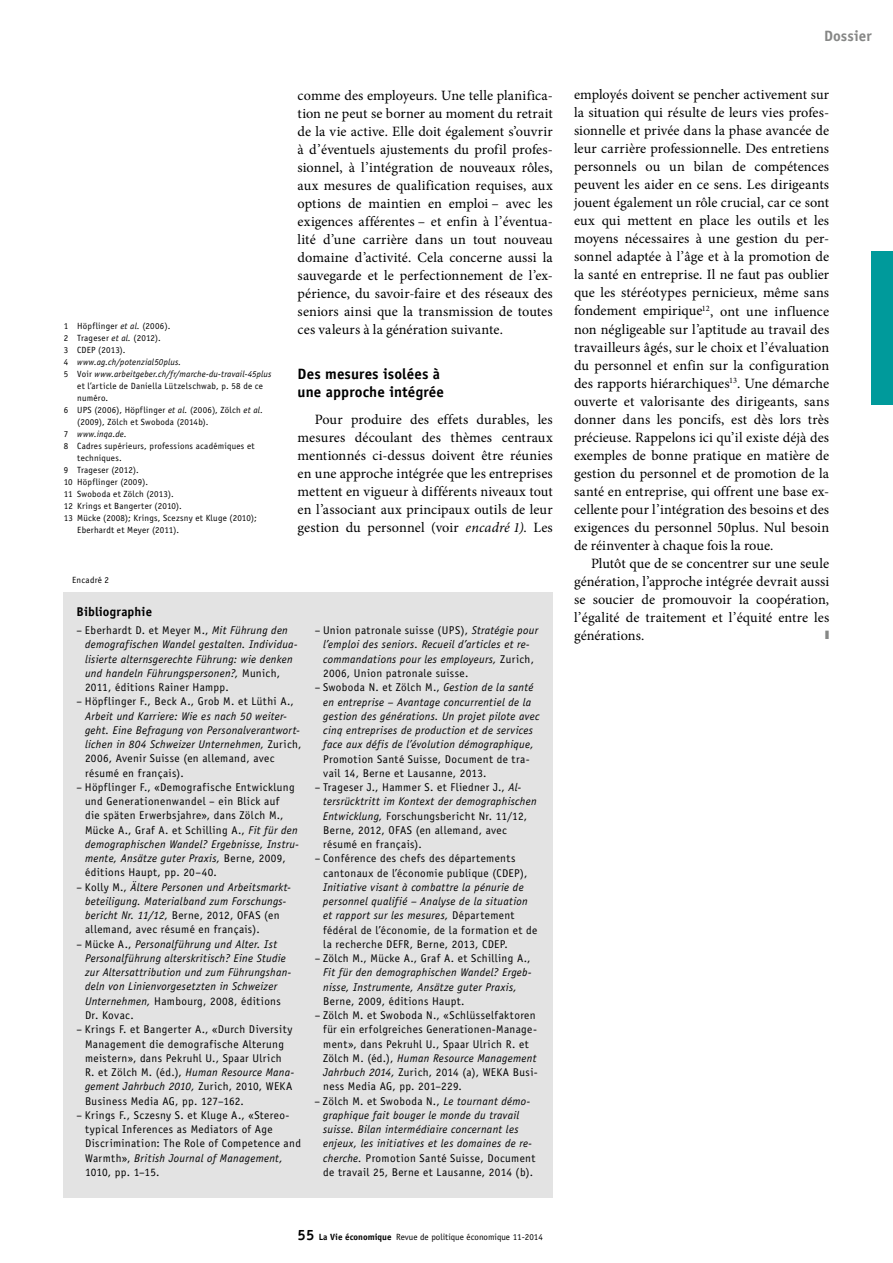
<style>
.page{position:relative;width:893px;height:1263px;background:#fff}
.page>*{position:absolute;margin:0;border:0;box-sizing:border-box;transform-origin:0 0}
.t1{font:700 15px/18px "Officina Sans Std";letter-spacing:.01em;color:#000}
.t2{font:700 15px "Officina Sans Std";letter-spacing:.01em;color:#868786}
.t3{font:14.25px/18px "Minion Pro";letter-spacing:.005em;color:#000;text-align:justify}
.t4{font:700 12.75px "Officina Sans Std";letter-spacing:.015em;color:#000}
.t5{font:12px "Mathematical Pi LT Std";color:#868786;scale:.4 1}
.t6{font:italic 11.25px/14.2px "Officina Sans Std";letter-spacing:.025em;color:#000}
.t7{font:11.25px/14.2px "Officina Sans Std";letter-spacing:.035em;color:#000}
.t8{font:9px "Officina Sans Std";letter-spacing:.025em;color:#000}
.t9{font:italic 9px "Officina Sans Std";letter-spacing:.02em;color:#000}
.t10{font:9px "Officina Sans Std";color:#000}
.s1{font-style:italic}
.s2{font-style:normal}
.s3{font-weight:700;font-size:15px}
.s4{font-weight:700}
</style>
<div class="page">
<div style="left:64px;top:592px;width:489px;height:605px;background:#e3e3e3"></div>
<div style="left:872px;top:252px;width:21px;height:153px;background:#009a9b"></div>
<p class="t8" style="left:64px;top:320px;width:108px">1 Höpflinger <span class="s1">et al.</span> (2006).</p>
<p class="t8" style="left:64px;top:332px;width:99px">2 Trageser <span class="s1">et al.</span> (2012).</p>
<p class="t8" style="left:64px;top:344px;width:63px">3 CDEP (2013).</p>
<p class="t9" style="left:64px;top:356px;width:119px"><span class="s2">4</span> www.ag.ch/potenzial50plus.</p>
<p class="t9" style="left:64px;top:368px;width:209px"><span class="s2">5 Voir</span> www.arbeitgeber.ch/fr/marche-du-travail-45plus</p>
<p class="t8" style="left:77px;top:380px;width:187px">et l’article de Daniella Lützelschwab, p. 58 de ce</p>
<p class="t8" style="left:77px;top:392px;width:32px">numéro.</p>
<p class="t8" style="left:64px;top:404px;width:201px">6 UPS (2006), Höpflinger <span class="s1">et al.</span> (2006), Zölch <span class="s1">et al.</span></p>
<p class="t8" style="left:77px;top:416px;width:133px">(2009), Zölch et Swoboda (2014b).</p>
<p class="t9" style="left:64px;top:428px;width:64px"><span class="s2">7</span> www.inqa.de.</p>
<p class="t8" style="left:64px;top:440px;width:192px">8 Cadres supérieurs, professions académiques et</p>
<p class="t8" style="left:77px;top:452px;width:46px">techniques.</p>
<p class="t8" style="left:64px;top:464px;width:77px">9 Trageser (2012).</p>
<p class="t8" style="left:64px;top:476px;width:86px">10 Höpflinger (2009).</p>
<p class="t8" style="left:64px;top:488px;width:112px">11 Swoboda et Zölch (2013).</p>
<p class="t8" style="left:64px;top:500px;width:120px">12 Krings et Bangerter (2010).</p>
<p class="t8" style="left:64px;top:512px;width:194px">13 Mücke (2008); Krings, Scezsny et Kluge (2010);</p>
<p class="t8" style="left:77px;top:524px;width:103px">Eberhardt et Meyer (2011).</p>
<p class="t3" style="left:298px;top:86px;width:257px">comme des employeurs. Une telle planifica&shy;tion ne peut se borner au moment du retrait de la vie active. Elle doit également s’ouvrir à d’éventuels ajustements du profil profes&shy;sionnel, à l’intégration de nouveaux rôles, aux mesures de qualification requises, aux options de maintien en emploi – avec les exigences afférentes – et enfin à l’éventua&shy;lité d’une carrière dans un tout nouveau domaine d’activité. Cela concerne aussi la sauvegarde et le perfectionnement de l’ex&shy;périence, du savoir-faire et des réseaux des seniors ainsi que la transmission de toutes ces valeurs à la génération suivante.</p>
<p class="t1" style="left:298px;top:364px;width:148px">Des mesures isolées à une approche intégrée</p>
<p class="t3" style="left:298px;top:410px;width:257px;text-indent:17px">Pour produire des effets durables, les mesures découlant des thèmes centraux mentionnés ci-dessus doivent être réunies en une approche intégrée que les entreprises mettent en vigueur à différents niveaux tout en l’associant aux principaux outils de leur gestion du personnel (voir <span class="s1">encadré 1)</span>. Les</p>
<p class="t8" style="left:72px;top:575px;width:38px">Encadré 2</p>
<p class="t4" style="left:77px;top:603px;width:77px">Bibliographie</p>
<p class="t6" style="left:85px;top:623px;width:214px;text-indent:-9px"><span class="s2">– Eberhardt D. et Meyer M.,</span> Mit Führung den demografischen Wandel gestalten. Individua&shy;lisierte alternsgerechte Führung: wie denken und handeln Führungspersonen?, <span class="s2">Munich, 2011, éditions Rainer Hampp.</span></p>
<p class="t7" style="left:77px;top:694px;width:219px">– Höpflinger F., Beck A., Grob M. et Lüthi A.,</p>
<p class="t6" style="left:85px;top:709px;width:218px">Arbeit und Karriere: Wie es nach 50 weiter&shy;geht. Eine Befragung von Personalverantwort&shy;lichen in 804 Schweizer Unternehmen, <span class="s2">Zurich, 2006, Avenir Suisse (en allemand, avec résumé en français).</span></p>
<p class="t7" style="left:85px;top:780px;width:215px;text-indent:-9px">– Höpflinger F., «Demografische Entwicklung und Generationenwandel – ein Blick auf<br>die späten Erwerbsjahre», dans Zölch M., Mücke A., Graf A. et Schilling A., <span class="s1">Fit für den demographischen Wandel? Ergebnisse, Instru&shy;mente, Ansätze guter Praxis,</span> Berne, 2009, éditions Haupt, pp. 20–40.</p>
<p class="t6" style="left:85px;top:880px;width:207px;text-indent:-9px"><span class="s2">– Kolly M.,</span> Ältere Personen und Arbeitsmarkt&shy;beteiligung. Materialband zum Forschungs&shy;bericht Nr. 11/12, <span class="s2">Berne, 2012, OFAS (en allemand, avec résumé en français).</span></p>
<p class="t6" style="left:85px;top:937px;width:208px;text-indent:-9px"><span class="s2">– Mücke A.,</span> Personalführung und Alter. Ist Personalführung alterskritisch? Eine Studie zur Altersattribution und zum Führungshan&shy;deln von Linienvorgesetzten in Schweizer Unternehmen, <span class="s2">Hambourg, 2008, éditions Dr. Kovac.</span></p>
<p class="t7" style="left:85px;top:1022px;width:210px;text-indent:-9px">– Krings F. et Bangerter A., «Durch Diversity Management die demografische Alterung meistern», dans Pekruhl U., Spaar Ulrich R. et Zölch M. (éd.), <span class="s1">Human Resource Mana&shy;gement Jahrbuch 2010,</span> Zurich, 2010, WEKA Business Media AG, pp. 127–162.</p>
<p class="t7" style="left:85px;top:1108px;width:217px;text-indent:-9px">– Krings F., Sczesny S. et Kluge A., «Stereo&shy;typical Inferences as Mediators of Age Discrimination: The Role of Competence and Warmth», <span class="s1">British Journal of Management, </span>1010, pp. 1–15.</p>
<p class="t6" style="left:323px;top:623px;width:216px;text-indent:-9px"><span class="s2">– Union patronale suisse (UPS),</span> Stratégie pour l’emploi des seniors. Recueil d’articles et re&shy;commandations pour les employeurs, <span class="s2">Zurich, 2006, Union patronale suisse.</span></p>
<p class="t6" style="left:323px;top:680px;width:218px;text-indent:-9px"><span class="s2">– Swoboda N. et Zölch M.,</span> Gestion de la santé en entreprise – Avantage concurrentiel de la gestion des générations. Un projet pilote avec cinq entreprises de production et de services face aux défis de l’évolution démographique,</p>
<p class="t7" style="left:323px;top:752px;width:208px">Promotion Santé Suisse, Document de tra&shy;vail 14, Berne et Lausanne, 2013.</p>
<p class="t7" style="left:323px;top:780px;width:215px;text-indent:-9px">– Trageser J., Hammer S. et Fliedner J., <span class="s1">Al&shy;tersrücktritt im Kontext der demographischen Entwicklung,</span> Forschungsbericht Nr. 11/12, Berne, 2012, OFAS (en allemand, avec résumé en français).</p>
<p class="t7" style="left:323px;top:851px;width:206px;text-indent:-9px">– Conférence des chefs des départements cantonaux de l’économie publique (CDEP),</p>
<p class="t6" style="left:323px;top:880px;width:216px">Initiative visant à combattre la pénurie de personnel qualifié – Analyse de la situation et rapport sur les mesures, <span class="s2">Département fédéral de l’économie, de la formation et de la recherche DEFR, Berne, 2013, CDEP.</span></p>
<p class="t7" style="left:315px;top:951px;width:217px">– Zölch M., Mücke A., Graf A. et Schilling A.,</p>
<p class="t6" style="left:323px;top:965px;width:210px">Fit für den demographischen Wandel? Ergeb&shy;nisse, Instrumente, Ansätze guter Praxis,</p>
<p class="t7" style="left:323px;top:994px;width:143px">Berne, 2009, éditions Haupt.</p>
<p class="t7" style="left:323px;top:1008px;width:216px;text-indent:-8px">– Zölch M. et Swoboda N., «Schlüsselfaktoren für ein erfolgreiches Generationen-Manage&shy;ment», dans Pekruhl U., Spaar Ulrich R. et Zölch M. (éd.), <span class="s1">Human Resource Management Jahrbuch 2014,</span> Zurich, 2014 (a), WEKA Busi&shy;ness Media AG, pp. 201–229.</p>
<p class="t6" style="left:323px;top:1094px;width:214px;text-indent:-9px"><span class="s2">– Zölch M. et Swoboda N.,</span> Le tournant démo&shy;graphique fait bouger le monde du travail suisse. Bilan intermédiaire concernant les enjeux, les initiatives et les domaines de re&shy;cherche. <span class="s2">Promotion Santé Suisse, Document de travail 25, Berne et Lausanne, 2014 (b).</span></p>
<p class="t10" style="left:298px;top:1231px;width:247px"><span class="s3">55</span> <span class="s4">La Vie économique</span> Revue de politique économique 11-2014</p>
<p class="t2" style="left:824px;top:26px;width:49px">Dossier</p>
<p class="t3" style="left:574px;top:86px;width:257px">employés doivent se pencher activement sur la situation qui résulte de leurs vies profes&shy;sionnelle et privée dans la phase avancée de leur carrière professionnelle. Des entretiens personnels ou un bilan de compétences peuvent les aider en ce sens. Les dirigeants jouent également un rôle crucial, car ce sont eux qui mettent en place les outils et les moyens nécessaires à une gestion du per&shy;sonnel adaptée à l’âge et à la promotion de la santé en entreprise. Il ne faut pas oublier que les stéréotypes pernicieux, même sans fondement empirique<sup>12</sup>, ont une influence non négligeable sur l’aptitude au travail des travailleurs âgés, sur le choix et l’évaluation du personnel et enfin sur la configuration des rapports hiérarchiques<sup>13</sup>. Une démarche ouverte et valorisante des dirigeants, sans donner dans les poncifs, est dès lors très précieuse. Rappelons ici qu’il existe déjà des exemples de bonne pratique en matière de gestion du personnel et de promotion de la santé en entreprise, qui offrent une base ex&shy;cellente pour l’intégration des besoins et des exigences du personnel 50plus. Nul besoin de réinventer à chaque fois la roue.</p>
<p class="t3" style="left:574px;top:554px;width:257px;text-indent:17px">Plutôt que de se concentrer sur une seule génération, l’approche intégrée devrait aussi se soucier de promouvoir la coopération, l’égalité de traitement et l’équité entre les générations.</p>
<p class="t5" style="left:825px;top:627px;width:11px">■</p>
</div>
